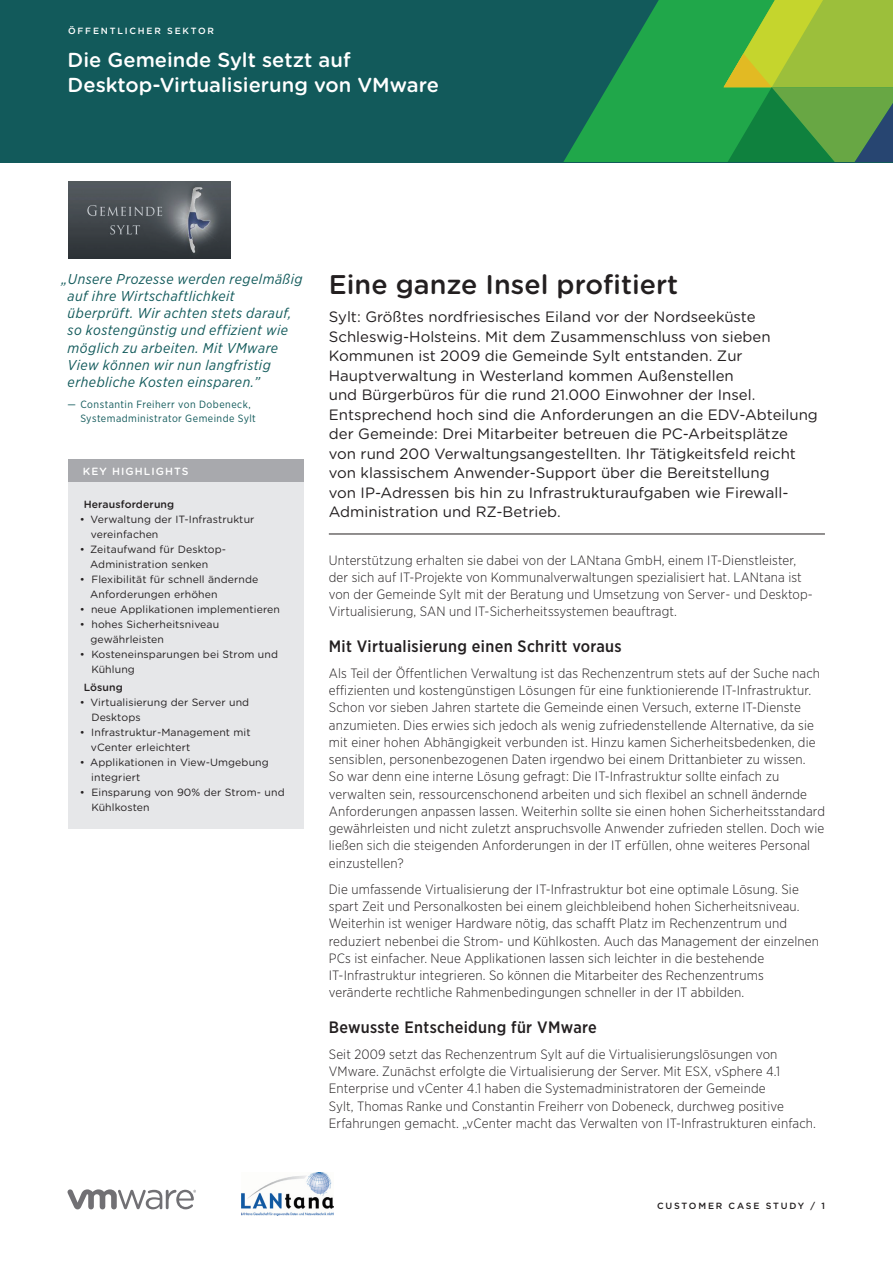
<style>
.page{position:relative;width:893px;height:1263px;background:#fff}
.page>*{position:absolute;margin:0;border:0;box-sizing:border-box;transform-origin:0 0}
.t1{font:500 27px "Gotham Rounded";color:#231f20}
.t2{font:500 20.25px/24.3px "Gotham Rounded";color:#fff}
.t3{font:500 16.5px "Gotham Narrow";letter-spacing:.02em;color:#231f20}
.t4{font:15px/19.5px "Gotham Rounded";color:#231f20}
.t5{font:italic 14.25px/17.2px "Gotham Narrow";letter-spacing:.03em;color:#125a5b}
.t6{font:300 13.5px/17.2px "Gotham Narrow";letter-spacing:.01em;color:#231f20}
.t7{font:10.5px/15px "Gotham Rounded";letter-spacing:.01em;color:#231f20}
.t8{font:10.5px/13.5px "Gotham Narrow";letter-spacing:.045em;color:#125a5b}
.t9{font:500 10.5px "Gotham Rounded";letter-spacing:.01em;color:#231f20}
.t10{font:500 10.5px "Gotham Rounded";letter-spacing:.1em;color:#fff}
.t11{font:500 9px "Gotham";letter-spacing:.2em;color:#231f20}
.t12{font:500 9px "Gotham";letter-spacing:.2em;color:#fff}
</style>
<div class="page">
<div style="left:0;top:0;width:893px;height:162px;background:#125a5b"></div>
<svg style="left:563px;top:0;width:161px;height:162px;fill:#20a74a"></svg>
<svg style="left:724px;top:0;width:169px;height:162px;background:#6cab3f"></svg>
<svg style="left:68px;top:1189px;width:128px;height:20px"></svg>
<img style="left:241px;top:1172px;width:92px;height:43px">
<img style="left:68px;top:182px;width:162px;height:76px">
<div style="left:68px;top:482px;width:235px;height:347px;background:#e6e7e9"></div>
<div style="left:68px;top:459px;width:235px;height:23px;background:#a8a9ad"></div>
<hr style="left:329px;top:534px;width:496px;height:1px;background:#231f20">
<p class="t12" style="left:68px;top:25px;width:147px">ÖFFENTLICHER SEKTOR</p>
<h2 class="t2" style="left:68px;top:47px;width:373px">Die Gemeinde Sylt setzt auf<br>Desktop-Virtualisierung von VMware</h2>
<p class="t5" style="left:68px;top:270px;width:236px;text-indent:-6px">„Unsere Prozesse werden regelmäßig auf ihre Wirtschaftlichkeit überprüft. Wir achten stets darauf, so kostengünstig und effizient wie möglich zu arbeiten. Mit VMware View können wir nun langfristig erhebliche Kosten einsparen.”</p>
<p class="t8" style="left:80px;top:397px;width:177px;text-indent:-13px">— Constantin Freiherr von Dobeneck,<br>Systemadministrator Gemeinde Sylt</p>
<p class="t10" style="left:83px;top:463px;width:107px">KEY HIGHLIGHTS</p>
<p class="t9" style="left:84px;top:497px;width:92px">Herausforderung</p>
<p class="t7" style="left:91px;top:511px;width:165px;text-indent:-11px">• Verwaltung der IT-Infrastruktur vereinfachen</p>
<p class="t7" style="left:90px;top:541px;width:137px;text-indent:-10px">• Zeitaufwand für Desktop-<br>Administration senken</p>
<p class="t7" style="left:90px;top:571px;width:170px;text-indent:-10px">• Flexibilität für schnell ändernde<br>Anforderungen erhöhen</p>
<p class="t7" style="left:80px;top:601px;width:202px">• neue Applikationen implementieren</p>
<p class="t7" style="left:91px;top:616px;width:130px;text-indent:-11px">• hohes Sicherheitsniveau gewährleisten</p>
<p class="t7" style="left:91px;top:646px;width:188px;text-indent:-12px">• Kosteneinsparungen bei Strom und<br>Kühlung</p>
<p class="t9" style="left:84px;top:680px;width:41px">Lösung</p>
<p class="t7" style="left:91px;top:694px;width:159px;text-indent:-12px">• Virtualisierung der Server und<br>Desktops</p>
<p class="t7" style="left:91px;top:724px;width:161px;text-indent:-11px">• Infrastruktur-Management mit vCenter erleichtert</p>
<p class="t7" style="left:91px;top:754px;width:179px;text-indent:-12px">• Applikationen in View-Umgebung integriert</p>
<p class="t7" style="left:91px;top:784px;width:195px;text-indent:-12px">• Einsparung von 90% der Strom- und<br>Kühlkosten</p>
<h1 class="t1" style="left:329px;top:265px;width:351px">Eine ganze Insel profitiert</h1>
<p class="t4" style="left:329px;top:306px;width:490px">Sylt: Größtes nordfriesisches Eiland vor der Nordseeküste Schleswig-Holsteins. Mit dem Zusammenschluss von sieben Kommunen ist 2009 die Gemeinde Sylt entstanden. Zur Hauptverwaltung in Westerland kommen Außenstellen<br>und Bürgerbüros für die rund 21.000 Einwohner der Insel.<br>Entsprechend hoch sind die Anforderungen an die EDV-Abteilung der Gemeinde: Drei Mitarbeiter betreuen die PC-Arbeitsplätze von rund 200 Verwaltungsangestellten. Ihr Tätigkeitsfeld reicht von klassischem Anwender-Support über die Bereitstellung<br>von IP-Adressen bis hin zu Infrastrukturaufgaben wie Firewall-Administration und RZ-Betrieb.</p>
<p class="t6" style="left:329px;top:551px;width:485px">Unterstützung erhalten sie dabei von der LANtana GmbH, einem IT-Dienstleister, der sich auf IT-Projekte von Kommunalverwaltungen spezialisiert hat. LANtana ist von der Gemeinde Sylt mit der Beratung und Umsetzung von Server- und Desktop-Virtualisierung, SAN und IT-Sicherheitssystemen beauftragt.</p>
<p class="t3" style="left:329px;top:635px;width:294px">Mit Virtualisierung einen Schritt voraus</p>
<p class="t6" style="left:329px;top:664px;width:498px">Als Teil der Öffentlichen Verwaltung ist das Rechenzentrum stets auf der Suche nach effizienten und kostengünstigen Lösungen für eine funktionierende IT-Infrastruktur.<br>Schon vor sieben Jahren startete die Gemeinde einen Versuch, externe IT-Dienste anzumieten. Dies erwies sich jedoch als wenig zufriedenstellende Alternative, da sie mit einer hohen Abhängigkeit verbunden ist. Hinzu kamen Sicherheitsbedenken, die sensiblen, personenbezogenen Daten irgendwo bei einem Drittanbieter zu wissen.<br>So war denn eine interne Lösung gefragt: Die IT-Infrastruktur sollte einfach zu verwalten sein, ressourcenschonend arbeiten und sich flexibel an schnell ändernde Anforderungen anpassen lassen. Weiterhin sollte sie einen hohen Sicherheitsstandard gewährleisten und nicht zuletzt anspruchsvolle Anwender zufrieden stellen. Doch wie ließen sich die steigenden Anforderungen in der IT erfüllen, ohne weiteres Personal einzustellen?</p>
<p class="t6" style="left:329px;top:880px;width:492px">Die umfassende Virtualisierung der IT-Infrastruktur bot eine optimale Lösung. Sie spart Zeit und Personalkosten bei einem gleichbleibend hohen Sicherheitsniveau.<br>Weiterhin ist weniger Hardware nötig, das schafft Platz im Rechenzentrum und reduziert nebenbei die Strom- und Kühlkosten. Auch das Management der einzelnen PCs ist einfacher. Neue Applikationen lassen sich leichter in die bestehende IT-Infrastruktur integrieren. So können die Mitarbeiter des Rechenzentrums veränderte rechtliche Rahmenbedingungen schneller in der IT abbilden.</p>
<p class="t3" style="left:329px;top:1016px;width:269px">Bewusste Entscheidung für VMware</p>
<p class="t6" style="left:329px;top:1045px;width:489px">Seit 2009 setzt das Rechenzentrum Sylt auf die Virtualisierungslösungen von VMware. Zunächst erfolgte die Virtualisierung der Server. Mit ESX, vSphere 4.1<br>Enterprise und vCenter 4.1 haben die Systemadministratoren der Gemeinde<br>Sylt, Thomas Ranke und Constantin Freiherr von Dobeneck, durchweg positive Erfahrungen gemacht. „vCenter macht das Verwalten von IT-Infrastrukturen einfach.</p>
<p class="t11" style="left:657px;top:1200px;width:169px">CUSTOMER CASE STUDY / 1</p>
</div>
